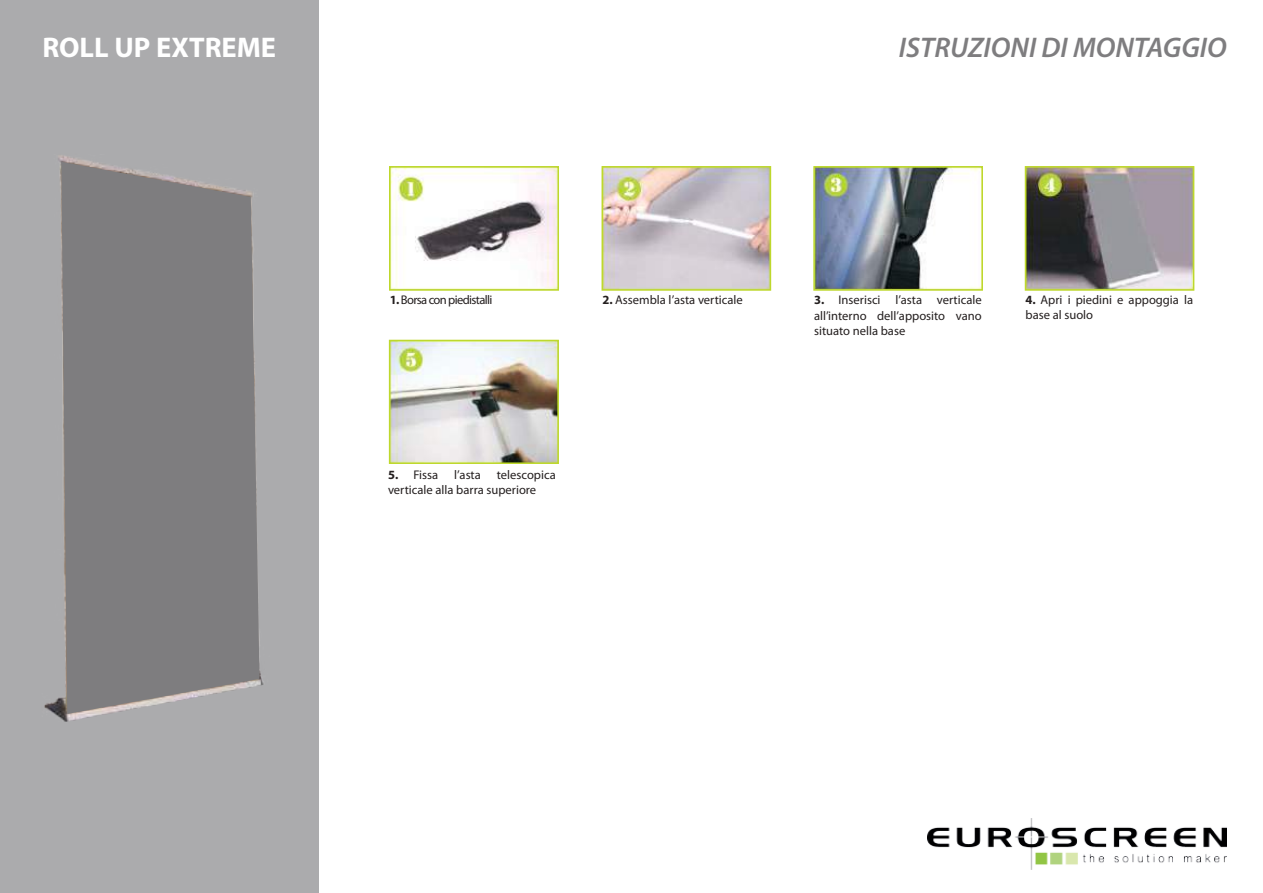
<style>
.page{position:relative;width:1263px;height:893px;background:#fff}
.page>*{position:absolute;margin:0;border:0;box-sizing:border-box;transform-origin:0 0}
.t1{font:italic 600 28.5px "Myriad Pro";color:#7e7d7f}
.t2{font:700 28.5px "Myriad Pro";color:#fff}
.t3{font:12.6px/15.1px "Myriad Pro";color:#241f1f}
.t4{font:12.6px "Myriad Pro";letter-spacing:-.05em;color:#241f1f}
.s1{font-weight:700}
</style>
<div class="page">
<div style="left:0;top:0;width:318px;height:893px;background:#ababad"></div>
<svg style="left:61px;top:162px;width:198px;height:552px;background:#838183"></svg>
<img style="left:927px;top:818px;width:299px;height:52px">
<img style="left:392px;top:169px;width:164px;height:119px">
<img style="left:604px;top:169px;width:164px;height:119px">
<img style="left:816px;top:169px;width:164px;height:119px">
<img style="left:1028px;top:169px;width:163px;height:119px">
<img style="left:392px;top:343px;width:164px;height:118px">
<div style="left:389px;top:166px;width:170px;height:125px;border:2px solid #bed82c"></div>
<div style="left:601px;top:166px;width:170px;height:125px;border:2px solid #bed82c"></div>
<div style="left:813px;top:166px;width:170px;height:125px;border:2px solid #bed82c"></div>
<div style="left:1025px;top:166px;width:169px;height:125px;border:2px solid #bed82c"></div>
<div style="left:389px;top:340px;width:170px;height:124px;border:2px solid #bed82c"></div>
<h1 class="t2" style="left:42px;top:29px;width:235px">ROLL UP EXTREME</h1>
<h1 class="t1" style="left:899px;top:29px;width:330px">ISTRUZIONI DI MONTAGGIO</h1>
<p class="t4" style="left:390px;top:292px;width:104px"><span class="s1">1.</span> Borsa con piedistalli</p>
<p class="t3" style="left:602px;top:292px;width:142px"><span class="s1">2.</span> Assembla l’asta verticale</p>
<p class="t3" style="left:814px;top:292px;width:169px;text-align:justify"><span class="s1">3.</span> Inserisci l’asta verticale all’interno dell’apposito vano situato nella base</p>
<p class="t3" style="left:1025px;top:292px;width:169px"><span class="s1">4.</span> Apri i piedini e appoggia la base al suolo</p>
<p class="t3" style="left:388px;top:467px;width:169px;text-indent:109px">telescopica verticale alla barra superiore</p>
<p class="t3" style="left:388px;top:467px;width:52px"><span class="s1">5.</span> Fissa</p>
<p class="t3" style="left:454px;top:467px;width:28px">l’asta</p>
</div>
